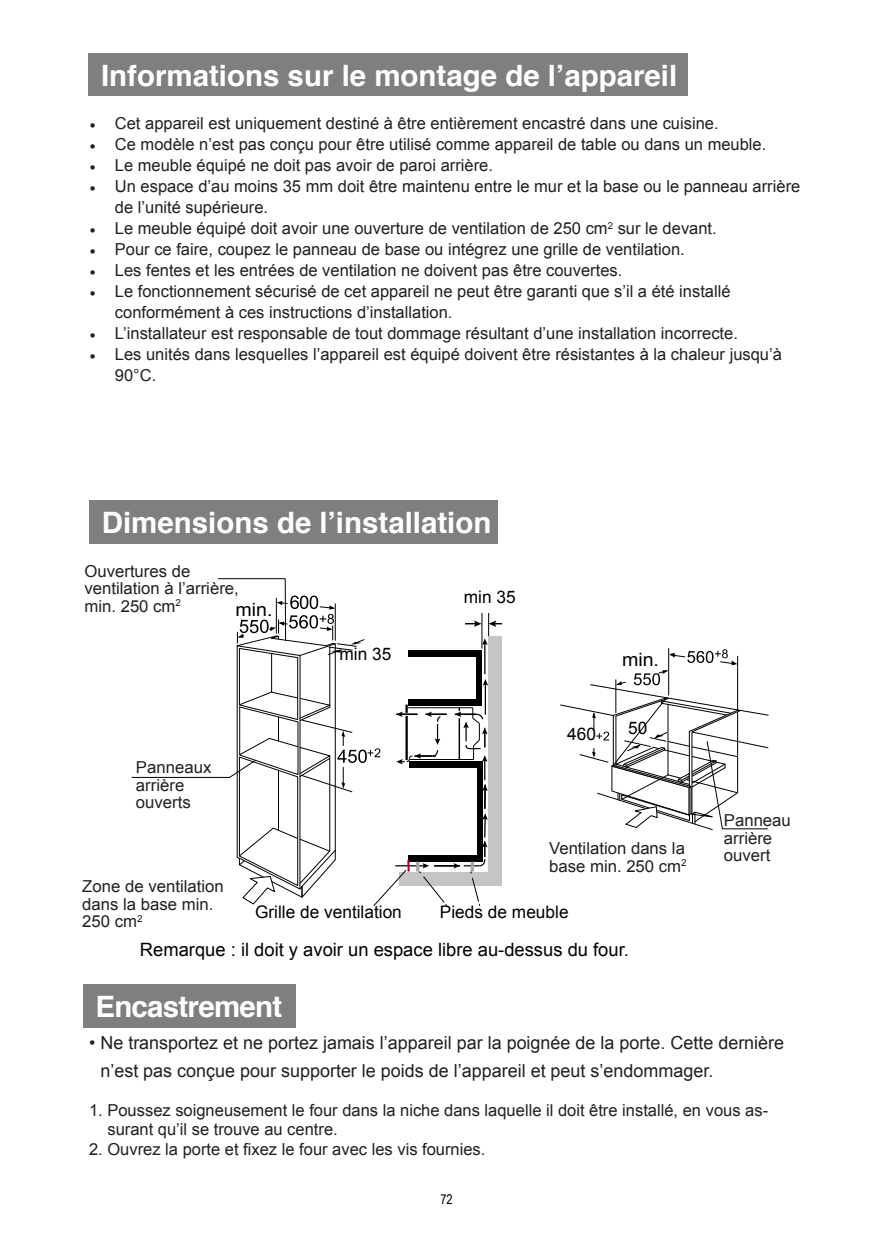
<style>
.page{position:relative;width:893px;height:1234px;background:#fff}
.page>*{position:absolute;margin:0;border:0;box-sizing:border-box;transform-origin:0 0}
.t1{font:700 29.4px "Helvetica";color:#fff}
.t2{font:700 29.4px "Helvetica";letter-spacing:-.025em;color:#fff}
.t3{font:18.3px "Arial";color:#000}
.t4{font:18.3px "Arial";color:#000;scale:1.07 1}
.t5{font:18px/27.8px "Arial";color:#221f20}
.t6{font:17.25px "Arial";color:#000}
.t7{font:16.5px/21px "Arial";color:#221f20}
.t8{font:16.5px/17.4px "Arial";color:#231f20}
.t9{font:13.5px "Arial Narrow";color:#000}
.s1{font-family:"Minion Pro";color:#231f20}
</style>
<div class="page">
<hr style="left:668px;top:648px;width:1px;height:47px;background:#000">
<svg style="left:560px;top:649px;width:209px;height:181px"></svg>
<svg style="left:131px;top:578px;width:371px;height:328px"></svg>
<div style="left:88px;top:54px;width:600px;height:42px;background:#7f7f7f"></div>
<div style="left:89px;top:500px;width:408px;height:44px;background:#7f7f7f"></div>
<div style="left:83px;top:984px;width:212px;height:43px;background:#7f7f7f"></div>
<h1 class="t1" style="left:101px;top:52px;width:578px">Informations sur le montage de l’appareil</h1>
<p class="t7" style="left:89px;top:113px;width:630px"><span class="s1">•</span> Cet appareil est uniquement destiné à être entièrement encastré dans une cuisine.</p>
<p class="t7" style="left:89px;top:134px;width:678px"><span class="s1">•</span> Ce modèle n’est pas conçu pour être utilisé comme appareil de table ou dans un meuble.</p>
<p class="t7" style="left:89px;top:155px;width:405px"><span class="s1">•</span> Le meuble équipé ne doit pas avoir de paroi arrière.</p>
<p class="t7" style="left:115px;top:176px;width:687px;text-indent:-26px"><span class="s1">•</span> Un espace d’au moins 35 mm doit être maintenu entre le mur et la base ou le panneau arrière de l’unité supérieure.</p>
<p class="t7" style="left:89px;top:218px;width:629px"><span class="s1">•</span> Le meuble équipé doit avoir une ouverture de ventilation de 250 cm<sup>2</sup> sur le devant.</p>
<p class="t7" style="left:89px;top:239px;width:597px"><span class="s1">•</span> Pour ce faire, coupez le panneau de base ou intégrez une grille de ventilation.</p>
<p class="t7" style="left:89px;top:260px;width:534px"><span class="s1">•</span> Les fentes et les entrées de ventilation ne doivent pas être couvertes.</p>
<p class="t7" style="left:115px;top:281px;width:617px;text-indent:-26px"><span class="s1">•</span> Le fonctionnement sécurisé de cet appareil ne peut être garanti que s’il a été installé conformément à ces instructions d’installation.</p>
<p class="t7" style="left:89px;top:323px;width:650px"><span class="s1">•</span> L’installateur est responsable de tout dommage résultant d’une installation incorrecte.</p>
<p class="t7" style="left:115px;top:344px;width:668px;text-indent:-26px"><span class="s1">•</span> Les unités dans lesquelles l’appareil est équipé doivent être résistantes à la chaleur jusqu’à<br>90°C.</p>
<h1 class="t1" style="left:102px;top:499px;width:391px">Dimensions de l’installation</h1>
<p class="t8" style="left:84px;top:562px;width:156px">Ouvertures de ventilation à l’arrière, min. 250 cm<sup>2</sup></p>
<p class="t4" style="left:235px;top:597px;width:36px">min.</p>
<p class="t8" style="left:136px;top:758px;width:77px">Panneaux arrière ouverts</p>
<p class="t6" style="left:339px;top:642px;width:53px">min 35</p>
<p class="t8" style="left:82px;top:878px;width:143px">Zone de ventilation dans la base min.<br>250 cm<sup>2</sup></p>
<p class="t6" style="left:255px;top:900px;width:148px">Grille de ventilation</p>
<p class="t6" style="left:464px;top:585px;width:53px">min 35</p>
<p class="t6" style="left:567px;top:723px;width:30px">460</p>
<p class="t4" style="left:622px;top:647px;width:36px">min.</p>
<p class="t6" style="left:628px;top:716px;width:21px">50</p>
<p class="t8" style="left:549px;top:839px;width:139px">Ventilation dans la base min. 250 cm<sup>2</sup></p>
<p class="t6" style="left:440px;top:900px;width:130px">Pieds de meuble</p>
<p class="t3" style="left:140px;top:937px;width:490px">Remarque : il doit y avoir un espace libre au-dessus du four.</p>
<h1 class="t2" style="left:95px;top:982px;width:188px">Encastrement</h1>
<p class="t8" style="left:723px;top:812px;width:68px">Panneau arrière ouvert</p>
<p class="t5" style="left:100px;top:1029px;width:685px;text-indent:-11px">• Ne transportez et ne portez jamais l’appareil par la poignée de la porte. Cette dernière n’est pas conçue pour supporter le poids de l’appareil et peut s’endommager.</p>
<p class="t7" style="left:107px;top:1100px;width:662px;line-height:19.5px;text-indent:-18px">1. Poussez soigneusement le four dans la niche dans laquelle il doit être installé, en vous as&shy;surant qu’il se trouve au centre.</p>
<p class="t7" style="left:89px;top:1138px;width:398px">2. Ouvrez la porte et fixez le four avec les vis fournies.</p>
<p class="t9" style="left:440px;top:1189px;width:14px">72</p>
</div>
